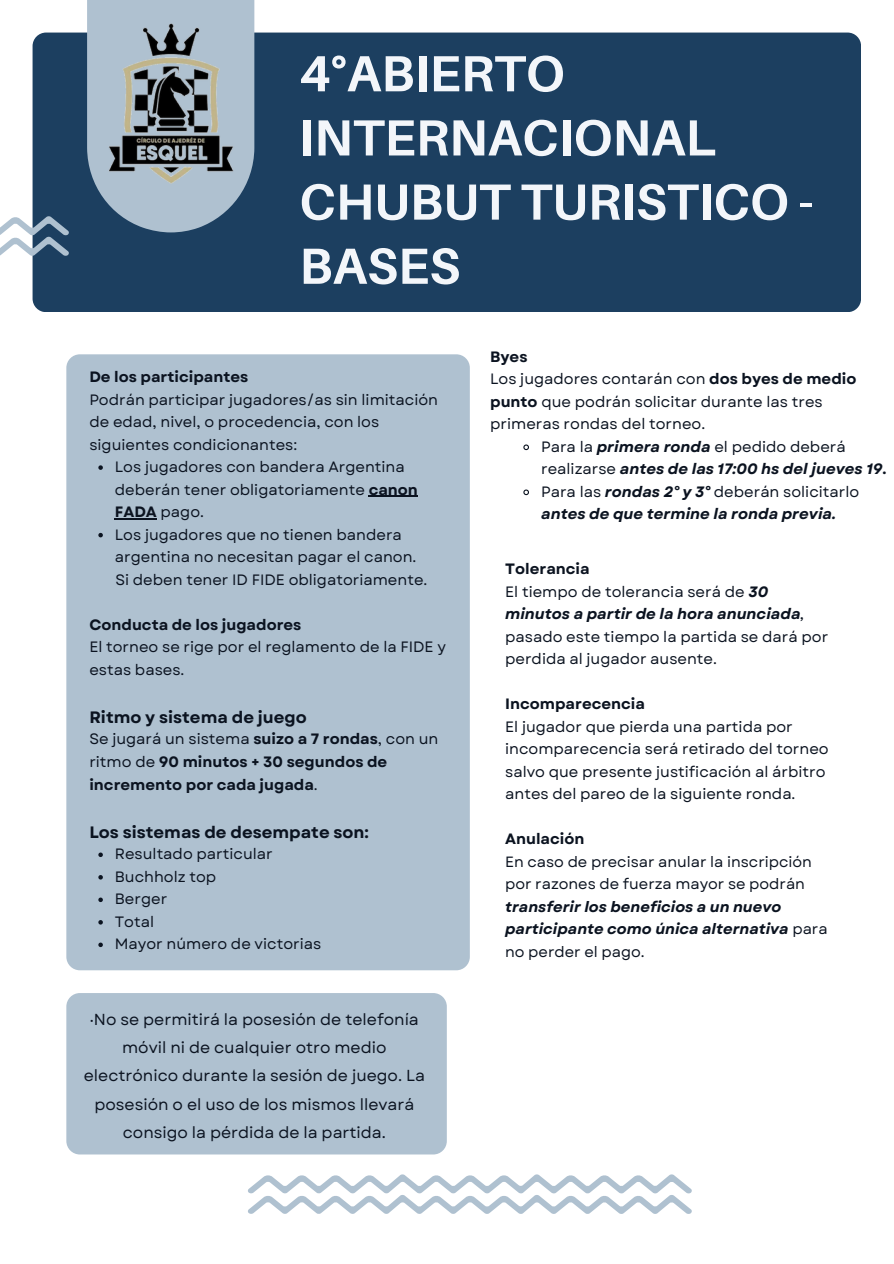
<style>
.page{position:relative;width:894px;height:1264px;background:#fff}
.page>*{position:absolute;margin:0;border:0;box-sizing:border-box;transform-origin:0 0}
.t1{font:700 50.85px/64.2px "Aileron";color:#f3f6fa}
.t2{font:700 16.5px "Garet";color:#0b1320}
.t3{font:15.9px/28.2px "Garet";color:#0b1320;text-align:center}
.t4{font:15px/22.5px "Garet";color:#0b1320}
.t5{font:700 15px/22.5px "Garet";color:#0b1320}
.t6{font:italic 700 15px/22.5px "Garet";color:#0b1320}
.t7{font:14.85px/22.5px "Garet";color:#0b1320}
.s1{font-weight:700}
.s2{font-weight:400}
.s3{font-weight:400;font-style:normal}
.s4{font-style:normal}
.s5{font-weight:700;font-style:italic}
.s6{font-style:italic}
</style>
<div class="page">
<div style="left:33px;top:33px;width:827px;height:279px;background:#1c3f60;border-radius:14px"></div>
<svg style="left:87px;top:0;width:167px;height:232px"></svg>
<svg style="left:248px;top:1174px;width:443px;height:40px"></svg>
<svg style="left:0;top:216px;width:69px;height:40px"></svg>
<div style="left:66px;top:354px;width:403px;height:616px;background:#afc1d0;border-radius:14px"></div>
<svg style="left:98px;top:465px;width:5px;height:5px"></svg>
<hr style="left:368px;top:496px;width:50px;height:1px;background:#0b1320">
<hr style="left:115px;top:518px;width:42px;height:1px;background:#0b1320">
<svg style="left:98px;top:533px;width:5px;height:4px"></svg>
<svg style="left:98px;top:852px;width:5px;height:5px"></svg>
<svg style="left:98px;top:875px;width:5px;height:4px"></svg>
<svg style="left:98px;top:897px;width:5px;height:5px"></svg>
<svg style="left:98px;top:920px;width:5px;height:4px"></svg>
<svg style="left:98px;top:942px;width:5px;height:5px"></svg>
<div style="left:66px;top:993px;width:380px;height:161px;background:#afc1d0;border-radius:14px"></div>
<svg style="left:523px;top:444px;width:6px;height:7px"></svg>
<svg style="left:523px;top:489px;width:6px;height:7px"></svg>
<img style="left:87px;top:19px;width:168px;height:172px">
<p class="t1" style="left:299px;top:40px;width:516px">4°ABIERTO<br>INTERNACIONAL<br>CHUBUT TURISTICO -<br>BASES</p>
<h1 class="t5" style="left:89px;top:365px;width:160px">De los participantes</h1>
<p class="t4" style="left:89px;top:388px;width:350px">Podrán participar jugadores/as sin limitación de edad, nivel, o procedencia, con los siguientes condicionantes:</p>
<p class="t4" style="left:115px;top:455px;width:304px">Los jugadores con bandera Argentina deberán tener obligatoriamente <span class="s1">canon<br>FADA</span> pago.</p>
<p class="t4" style="left:115px;top:523px;width:303px">Los jugadores que no tienen bandera argentina no necesitan pagar el canon.</p>
<p class="t4" style="left:115px;top:568px;width:313px">Si deben tener ID FIDE obligatoriamente.</p>
<p class="t5" style="left:89px;top:613px;width:213px">Conducta de los jugadores</p>
<p class="t4" style="left:89px;top:635px;width:358px">El torneo se rige por el reglamento de la FIDE y estas bases.</p>
<p class="t2" style="left:89px;top:705px;width:219px">Ritmo y sistema de juego</p>
<p class="t5" style="left:89px;top:728px;width:350px"><span class="s2">Se jugará un sistema</span> suizo a 7 rondas<span class="s2">, con un ritmo de</span> 90 minutos + 30 segundos de incremento por cada jugada<span class="s2">.</span></p>
<p class="t2" style="left:89px;top:820px;width:281px">Los sistemas de desempate son:</p>
<p class="t4" style="left:115px;top:842px;width:159px">Resultado particular</p>
<h2 class="t4" style="left:115px;top:865px;width:103px">Buchholz top</h2>
<p class="t4" style="left:115px;top:887px;width:54px">Berger</p>
<p class="t4" style="left:115px;top:910px;width:41px">Total</p>
<p class="t4" style="left:115px;top:932px;width:208px">Mayor número de victorias</p>
<p class="t3" style="left:84px;top:1005px;width:342px">·No se permitirá la posesión de telefonía móvil ni de cualquier otro medio electrónico durante la sesión de juego. La posesión o el uso de los mismos llevará consigo la pérdida de la partida.</p>
<p class="t5" style="left:490px;top:345px;width:39px">Byes</p>
<p class="t4" style="left:490px;top:368px;width:367px">Los jugadores contarán con <span class="s1">dos byes de medio punto</span> que podrán solicitar durante las tres primeras rondas del torneo.</p>
<p class="t6" style="left:541px;top:435px;width:346px"><span class="s3">Para la</span> primera ronda <span class="s3">el pedido deberá realizarse</span> antes de las 17:00 hs del jueves 19<span class="s4">.</span></p>
<p class="t6" style="left:541px;top:480px;width:319px"><span class="s3">Para las</span> rondas 2° y 3° <span class="s3">deberán solicitarlo </span>antes de que termine la ronda previa.</p>
<p class="t5" style="left:505px;top:557px;width:86px">Tolerancia</p>
<p class="t4" style="left:505px;top:580px;width:324px">El tiempo de tolerancia será de <span class="s5">30 minutos a partir de la hora anunciada</span><span class="s6">, </span>pasado este tiempo la partida se dará por perdida al jugador ausente.</p>
<p class="t5" style="left:505px;top:692px;width:141px">Incomparecencia</p>
<p class="t4" style="left:505px;top:715px;width:325px">El jugador que pierda una partida por incomparecencia será retirado del torneo salvo que presente justificación al árbitro antes del pareo de la siguiente ronda.</p>
<p class="t5" style="left:505px;top:827px;width:81px">Anulación</p>
<p class="t7" style="left:505px;top:850px;width:324px">En caso de precisar anular la inscripción por razones de fuerza mayor se podrán <span class="s5">transferir los beneficios a un nuevo participante como única alternativa</span> para no perder el pago.</p>
</div>
